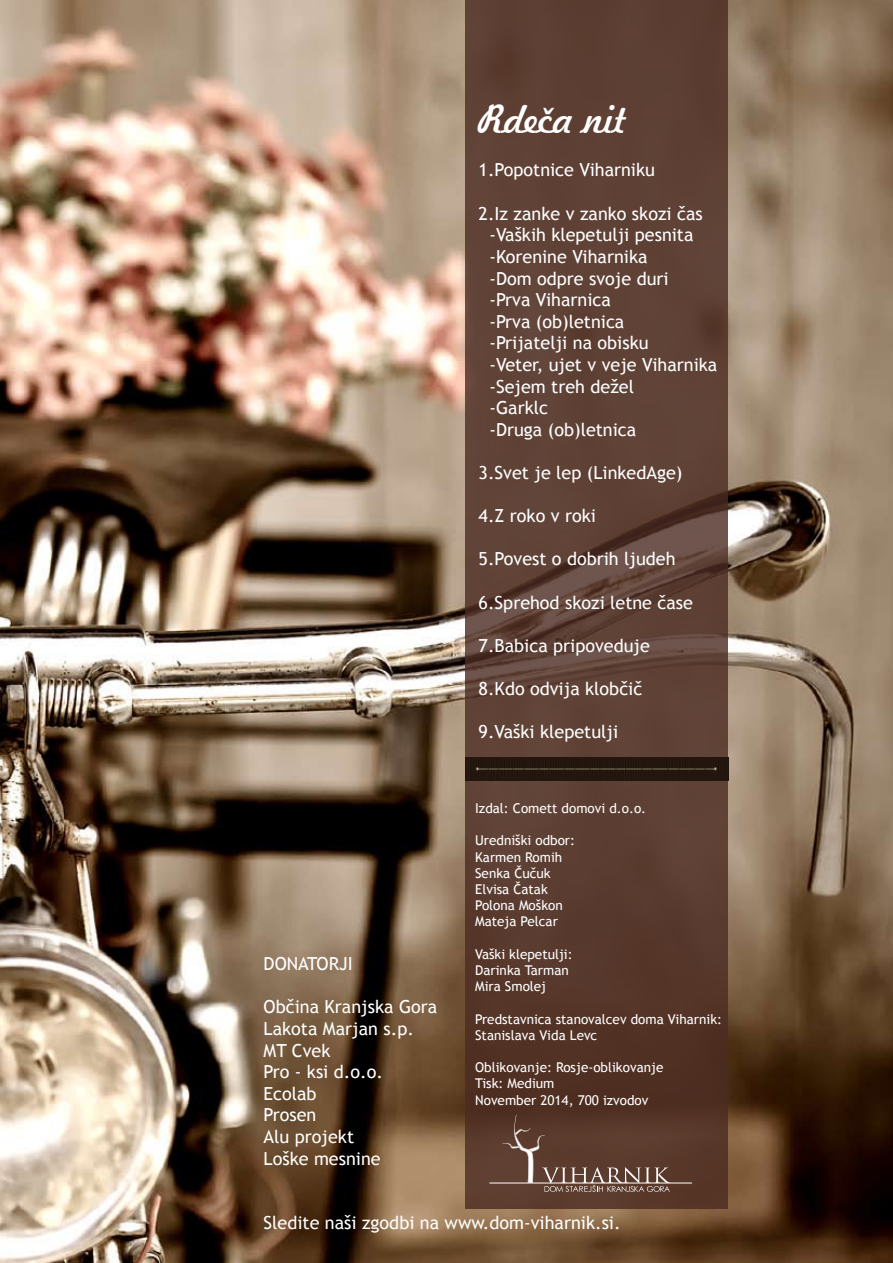
<style>
.page{position:relative;width:893px;height:1263px;background:#fff}
.page>*{position:absolute;margin:0;border:0;box-sizing:border-box;transform-origin:0 0}
.t1{font:37.5px "Freehand 521 BT Regular C";color:#fff}
.t2{font:18px/21.6px "Trebuchet MS";color:#fff}
.t3{font:13.5px/16.2px "Trebuchet MS";color:#fff}
</style>
<div class="page">
<img style="left:0;top:0;width:893px;height:1263px">
<svg style="left:465px;top:0;width:263px;height:1209px;background:#5c3e32"></svg>
<img style="left:465px;top:757px;width:263px;height:24px">
<hr style="left:489px;top:1182px;width:202px;height:1px;background:#fff">
<svg style="left:502px;top:1115px;width:169px;height:77px;background:#684a3d"></svg>
<p class="t2" style="left:264px;top:953px;width:91px">DONATORJI</p>
<p class="t2" style="left:264px;top:996px;width:175px">Občina Kranjska Gora<br>Lakota Marjan s.p.<br>MT Cvek<br>Pro - ksi d.o.o.<br>Ecolab<br>Prosen<br>Alu projekt<br>Loške mesnine</p>
<h1 class="t1" style="left:479px;top:94px;width:149px">Rdeča nit</h1>
<p class="t2" style="left:479px;top:160px;width:178px">1.Popotnice Viharniku</p>
<p class="t2" style="left:489px;top:203px;width:229px;text-indent:-11px">2.Iz zanke v zanko skozi čas -Vaških klepetulji pesnita -Korenine Viharnika<br>-Dom odpre svoje duri<br>-Prva Viharnica<br>-Prva (ob)letnica<br>-Prijatelji na obisku<br>-Veter, ujet v veje Viharnika -Sejem treh dežel<br>-Garklc<br>-Druga (ob)letnica</p>
<p class="t2" style="left:479px;top:462px;width:205px">3.Svet je lep (LinkedAge)</p>
<p class="t2" style="left:479px;top:505px;width:119px">4.Z roko v roki</p>
<p class="t2" style="left:479px;top:548px;width:198px">5.Povest o dobrih ljudeh</p>
<p class="t2" style="left:479px;top:592px;width:216px">6.Sprehod skozi letne čase</p>
<p class="t2" style="left:479px;top:635px;width:173px">7.Babica pripoveduje</p>
<p class="t2" style="left:479px;top:678px;width:165px">8.Kdo odvija klobčič</p>
<p class="t2" style="left:479px;top:721px;width:141px">9.Vaški klepetulji</p>
<p class="t3" style="left:475px;top:800px;width:173px">Izdal: Comett domovi d.o.o.</p>
<p class="t3" style="left:475px;top:833px;width:102px">Uredniški odbor:<br>Karmen Romih<br>Senka Čučuk<br>Elvisa Čatak<br>Polona Moškon<br>Mateja Pelcar</p>
<p class="t3" style="left:475px;top:946px;width:99px">Vaški klepetulji:<br>Darinka Tarman<br>Mira Smolej</p>
<p class="t3" style="left:475px;top:1011px;width:248px">Predstavnica stanovalcev doma Viharnik:<br>Stanislava Vida Levc</p>
<p class="t3" style="left:475px;top:1059px;width:190px">Oblikovanje: Rosje-oblikovanje<br>Tisk: Medium<br>November 2014, 700 izvodov</p>
<p class="t2" style="left:264px;top:1212px;width:359px">Sledite naši zgodbi na www.dom-viharnik.si.</p>
</div>
